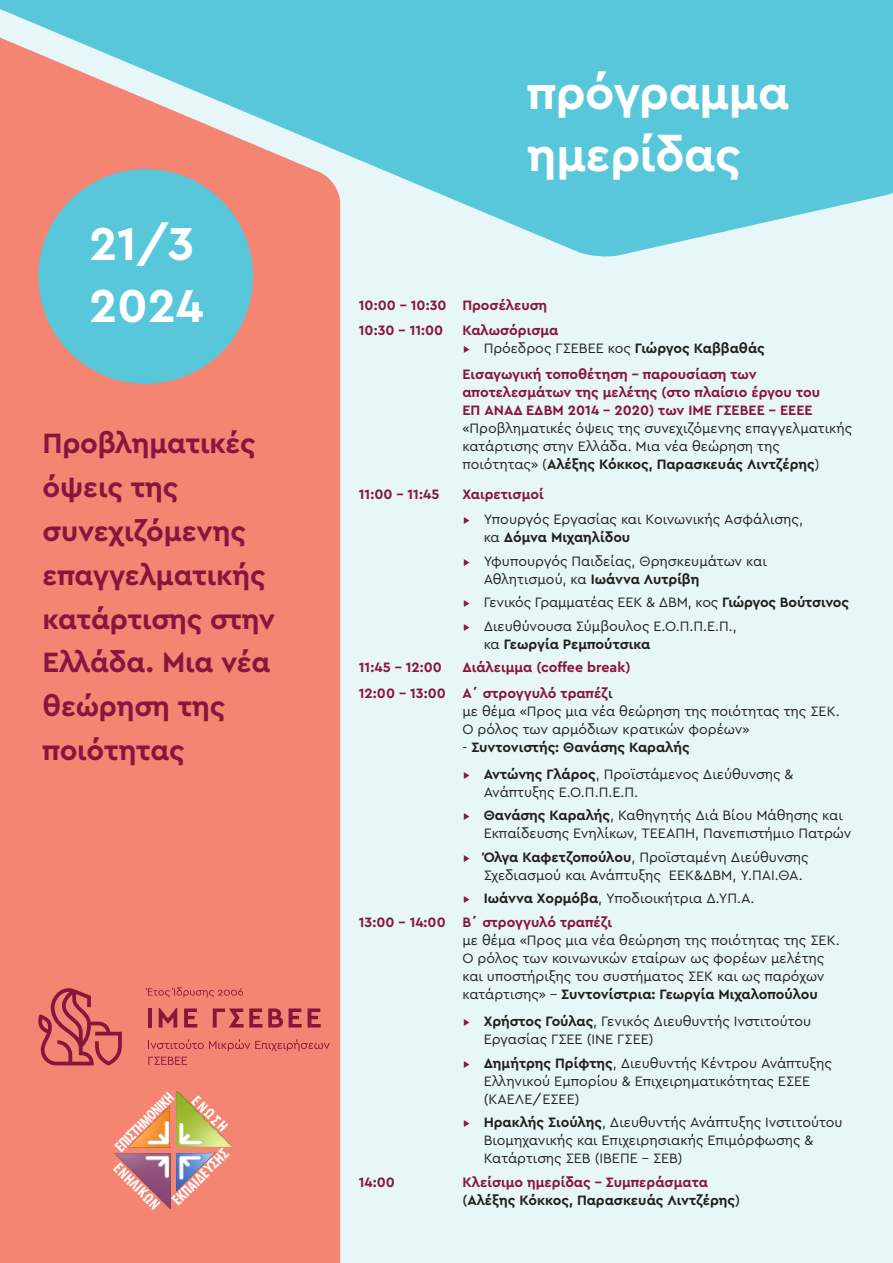
<style>
.page{position:relative;width:893px;height:1263px;background:#fff}
.page>*{position:absolute;margin:0;border:0;box-sizing:border-box;transform-origin:0 0}
.t1{font:700 48.3px/61.3px "Cera Pro";letter-spacing:-.005em;color:#fff}
.t2{font:700 29.25px/43.8px "Cera Pro";letter-spacing:-.005em;color:#88153e}
.t3{font:700 condensed 15.45px "Myriad Pro";color:#fff}
.t4{font:14.25px/18px "Cera Pro";color:#231f20}
.t5{font:700 14.25px/25.5px "Cera Pro";color:#88153e}
.t6{font:700 14.25px/26.8px "Cera Pro";color:#231f20}
.s1{font-weight:700;color:#88153e}
.s2{color:#88153e}
.s3{font-weight:700}
.s4{font-weight:400}
.s5{font-weight:500;color:#231f20}
.s6{font-weight:400;color:#88153e}
.s7{font-weight:500}
</style>
<div class="page">
<div style="left:340px;top:258px;width:553px;height:1005px;background:#e7f6f8"></div>
<div style="left:0;top:258px;width:340px;height:1005px;background:#f48572"></div>
<svg style="left:37px;top:987px;width:85px;height:79px"></svg>
<svg style="left:146px;top:987px;width:97px;height:10px"></svg>
<hr style="left:148px;top:1008px;width:4px;height:19px;background:#88153e">
<svg style="left:159px;top:1008px;width:18px;height:19px"></svg>
<svg style="left:184px;top:1008px;width:13px;height:19px"></svg>
<svg style="left:213px;top:1008px;width:49px;height:19px"></svg>
<svg style="left:268px;top:1008px;width:15px;height:19px"></svg>
<svg style="left:289px;top:1008px;width:13px;height:19px"></svg>
<svg style="left:308px;top:1008px;width:13px;height:19px"></svg>
<svg style="left:148px;top:1039px;width:182px;height:12px"></svg>
<svg style="left:148px;top:1057px;width:39px;height:8px"></svg>
<img style="left:106px;top:1091px;width:134px;height:126px">
<svg style="left:0;top:0;width:893px;height:258px;fill:#57c7d9"></svg>
<div style="left:38px;top:169px;width:215px;height:215px;background:#57c7d9;border-radius:50%"></div>
<h1 class="t1" style="left:89px;top:211px;width:116px">21/3<br>2024</h1>
<h2 class="t2" style="left:43px;top:420px;width:234px">Προβληματικές όψεις της συνεχιζόμενης επαγγελματικής κατάρτισης στην<br>Ελλάδα. Μια νέα θεώρηση της ποιότητας</h2>
<p class="t3" style="left:111px;top:1142px;width:78px;rotate:-45deg">ΕΠΙΣΤΗΜΟΝΙΚΗ</p>
<p class="t3" style="left:201px;top:1091px;width:45px;rotate:45deg">ΕΝΩΣΗ</p>
<p class="t3" style="left:168px;top:1196px;width:75px;rotate:-45deg">ΕΚΠΑΙΔΕΥΣΗΣ</p>
<p class="t3" style="left:123px;top:1159px;width:60px;rotate:45deg">ΕΝΗΛΙΚΩΝ</p>
<h1 class="t1" style="left:527px;top:60px;width:264px">πρόγραμμα ημερίδας</h1>
<p class="t5" style="left:359px;top:292px;width:190px">10:00 – 10:30 Προσέλευση<br>10:30 – 11:00</p>
<p class="t4" style="left:462px;top:321px;width:304px"><span class="s1">Καλωσόρισμα<br></span><span class="s2">▸</span> Πρόεδρος ΓΣΕΒΕΕ κος <span class="s3">Γιώργος Καββαθάς</span></p>
<p class="t5" style="left:462px;top:364px;width:359px;line-height:18px">Εισαγωγική τοποθέτηση – παρουσίαση των αποτελεσμάτων της μελέτης (στο πλαίσιο έργου του<br>ΕΠ ΑΝΑΔ ΕΔΒΜ 2014 – 2020) των ΙΜΕ ΓΣΕΒΕΕ - ΕΕΕΕ</p>
<p class="t4" style="left:462px;top:418px;width:391px">«Προβληματικές όψεις της συνεχιζόμενης επαγγελματικής κατάρτισης στην Ελλάδα. Μια νέα θεώρηση της ποιότητας» (<span class="s3">Αλέξης Κόκκος, Παρασκευάς Λιντζέρης</span>)</p>
<p class="t5" style="left:359px;top:481px;width:82px">11:00 – 11:45</p>
<p class="t4" style="left:462px;top:481px;width:342px;line-height:25.5px"><span class="s1">Χαιρετισμοί<br></span><span class="s2">▸</span> Υπουργός Εργασίας και Κοινωνικής Ασφάλισης,</p>
<p class="t4" style="left:462px;top:525px;width:306px;line-height:23.5px;text-indent:21px">κα <span class="s3">Δόμνα Μιχαηλίδου<br></span><span class="s2">▸</span> Υφυπουργός Παιδείας, Θρησκευμάτων και</p>
<p class="t4" style="left:462px;top:567px;width:388px;line-height:23.5px;text-indent:21px">Αθλητισμού, κα <span class="s3">Ιωάννα Λυτρίβη<br></span><span class="s2">▸</span> Γενικός Γραμματέας ΕΕΚ &amp; ΔΒΜ, κος <span class="s3">Γιώργος Βούτσινος </span><span class="s2">▸</span> Διευθύνουσα Σύμβουλος Ε.Ο.Π.Π.Ε.Π.,</p>
<p class="t6" style="left:484px;top:630px;width:168px"><span class="s4">κα</span> Γεωργία Ρεμπούτσικα</p>
<p class="t5" style="left:359px;top:654px;width:85px">11:45 – 12:00</p>
<p class="t5" style="left:359px;top:654px;width:273px;text-indent:103px">Διάλειμμα (coffee break)<br>12:00 – 13:00 Α΄ στρογγυλό τραπέζ<span class="s5">ι</span></p>
<p class="t4" style="left:462px;top:701px;width:379px">με θέμα «Προς μια νέα θεώρηση της ποιότητας της ΣΕΚ.<br>Ο ρόλος των αρμόδιων κρατικών φορέων»</p>
<p class="t6" style="left:462px;top:733px;width:333px"><span class="s4">-</span> Συντονιστής: Θανάσης Καραλής<br><span class="s6">▸</span> Αντώνης Γλάρος<span class="s4">, Προϊστάμενος Διεύθυνσης &amp;</span></p>
<p class="t4" style="left:462px;top:779px;width:382px;line-height:23.5px;text-indent:21px">Ανάπτυξης Ε.Ο.Π.Π.Ε.Π.<br><span class="s2">▸</span> <span class="s3">Θανάσης Καραλής</span>, Καθηγητής Διά Βίου Μάθησης και</p>
<p class="t4" style="left:462px;top:821px;width:391px;line-height:23.5px;text-indent:21px">Εκπαίδευσης Ενηλίκων, ΤΕΕΑΠΗ, Πανεπιστήμιο Πατρών <span class="s2">▸</span> <span class="s3">Όλγα Καφετζοπούλου</span>, Προϊσταμένη Διεύθυνσης</p>
<p class="t4" style="left:484px;top:865px;width:320px">Σχεδιασμού και Ανάπτυξης ΕΕΚ&amp;ΔΒΜ, Υ.ΠΑΙ.ΘΑ.</p>
<p class="t4" style="left:462px;top:889px;width:294px"><span class="s2">▸</span> <span class="s3">Ιωάννα Χορμόβα</span>, Υποδιοικήτρια Δ.ΥΠ.Α.</p>
<p class="t5" style="left:359px;top:908px;width:255px">13:00 – 14:00 Β΄ στρογγυλό τραπέζι</p>
<p class="t4" style="left:462px;top:930px;width:379px">με θέμα «Προς μια νέα θεώρηση της ποιότητας της ΣΕΚ.<br>Ο ρόλος των κοινωνικών εταίρων ως φορέων μελέτης και υποστήριξης του συστήματος ΣΕΚ και ως παρόχων κατάρτισης» - <span class="s3">Συντονίστρια: Γεωργία Μιχαλοπούλου</span></p>
<p class="t4" style="left:484px;top:1011px;width:329px;text-indent:-21px"><span class="s2">▸</span> <span class="s3">Χρήστος Γούλας</span>, Γενικός Διευθυντής Ινστιτούτου<br>Εργασίας ΓΣΕΕ (ΙΝΕ ΓΣΕΕ)</p>
<p class="t4" style="left:484px;top:1053px;width:350px;text-indent:-21px"><span class="s2">▸</span> <span class="s3">Δημήτρης Πρίφτης</span>, Διευθυντής Κέντρου Ανάπτυξης<br>Ελληνικού Εμπορίου &amp; Επιχειρηματικότητας ΕΣΕΕ (ΚΑΕΛΕ/ΕΣΕΕ)</p>
<p class="t4" style="left:484px;top:1113px;width:360px;text-indent:-21px"><span class="s2">▸</span> <span class="s3">Ηρακλής Σιούλης</span>, Διευθυντής Ανάπτυξης Ινστιτούτου<br>Βιομηχανικής και Επιχειρησιακής Επιμόρφωσης &amp;<br>Κατάρτισης ΣΕΒ (ΙΒΕΠΕ – ΣΕΒ)</p>
<p class="t5" style="left:359px;top:1168px;width:38px">14:00</p>
<p class="t6" style="left:462px;top:1172px;width:279px;line-height:18px"><span class="s2">Κλείσιμο ημερίδας – Συμπεράσματα </span><span class="s7">(</span>Αλέξης Κόκκος, Παρασκευάς Λιντζέρης<span class="s7">)</span></p>
</div>
